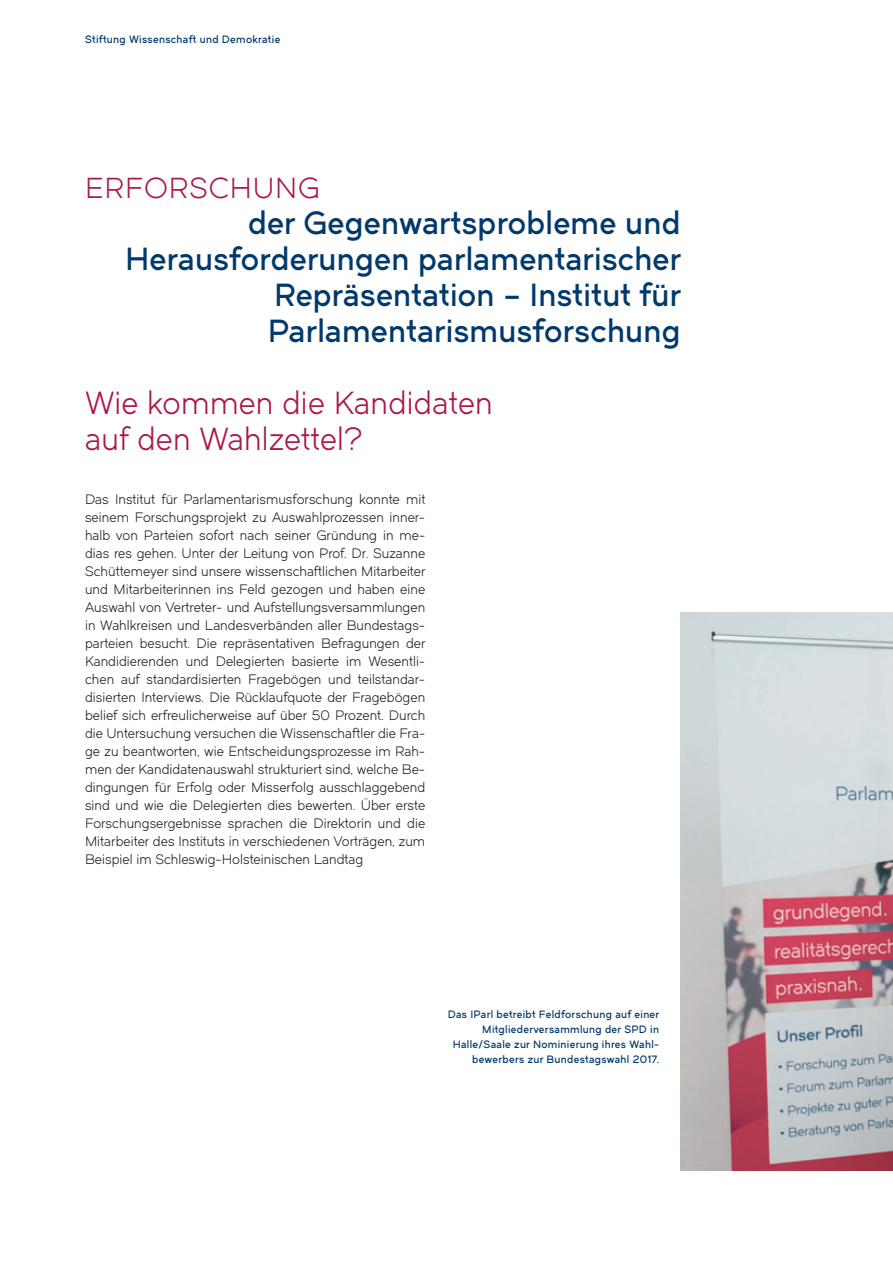
<style>
.page{position:relative;width:893px;height:1263px;background:#fff}
.page>*{position:absolute;margin:0;border:0;box-sizing:border-box;transform-origin:0 0}
.t1{font:31.5px/36px "Dual 600";letter-spacing:.01em;color:#01396d;text-align:right}
.t2{font:31.5px/36px "Dual 400";letter-spacing:.01em;color:#ac1846}
.t3{font:28.5px "Dual 400";letter-spacing:.03em;color:#ac1846}
.t4{font:13.5px/18px "Dual 400";letter-spacing:.005em;color:#231f20;text-align:justify}
.t5{font:10.5px/15px "Dual 600";letter-spacing:.03em;color:#01396d;text-align:right}
</style>
<div class="page">
<img style="left:680px;top:612px;width:213px;height:558px">
<p class="t5" style="left:85px;top:31px;width:197px">Stiftung Wissenschaft und Demokratie</p>
<h2 class="t3" style="left:85px;top:171px;width:236px">ERFORSCHUNG</h2>
<h1 class="t1" style="left:125px;top:204px;width:557px">der Gegenwartsprobleme und<br>Herausforderungen parlamentarischer<br>Repräsentation – Institut für<br>Parlamentarismusforschung</h1>
<h1 class="t2" style="left:85px;top:385px;width:409px">Wie kommen die Kandidaten auf den Wahlzettel?</h1>
<p class="t4" style="left:85px;top:490px;width:342px">Das Institut für Parlamentarismusforschung konnte mit seinem Forschungsprojekt zu Auswahlprozessen inner&shy;halb von Parteien sofort nach seiner Gründung in me&shy;dias res gehen. Unter der Leitung von Prof. Dr. Suzanne Schüttemeyer sind unsere wissenschaftlichen Mitarbeiter und Mitarbeiterinnen ins Feld gezogen und haben eine Auswahl von Vertreter- und Aufstellungsversammlungen in Wahlkreisen und Landesverbänden aller Bundestags&shy;parteien besucht. Die repräsentativen Befragungen der Kandidierenden und Delegierten basierte im Wesentli&shy;chen auf standardisierten Fragebögen und teilstandar&shy;disierten Interviews. Die Rücklaufquote der Fragebögen belief sich erfreulicherweise auf über 50 Prozent. Durch die Untersuchung versuchen die Wissenschaftler die Fra&shy;ge zu beantworten, wie Entscheidungsprozesse im Rah&shy;men der Kandidatenauswahl strukturiert sind, welche Be&shy;dingungen für Erfolg oder Misserfolg ausschlaggebend sind und wie die Delegierten dies bewerten. Über erste Forschungsergebnisse sprachen die Direktorin und die Mitarbeiter des Instituts in verschiedenen Vorträgen, zum Beispiel im Schleswig-Holsteinischen Landtag</p>
<p class="t5" style="left:448px;top:1007px;width:213px">Das IParl betreibt Feldforschung auf einer Mitgliederversammlung der SPD in Halle/Saale zur Nominierung ihres Wahl&shy;bewerbers zur Bundestagswahl 2017.</p>
</div>
